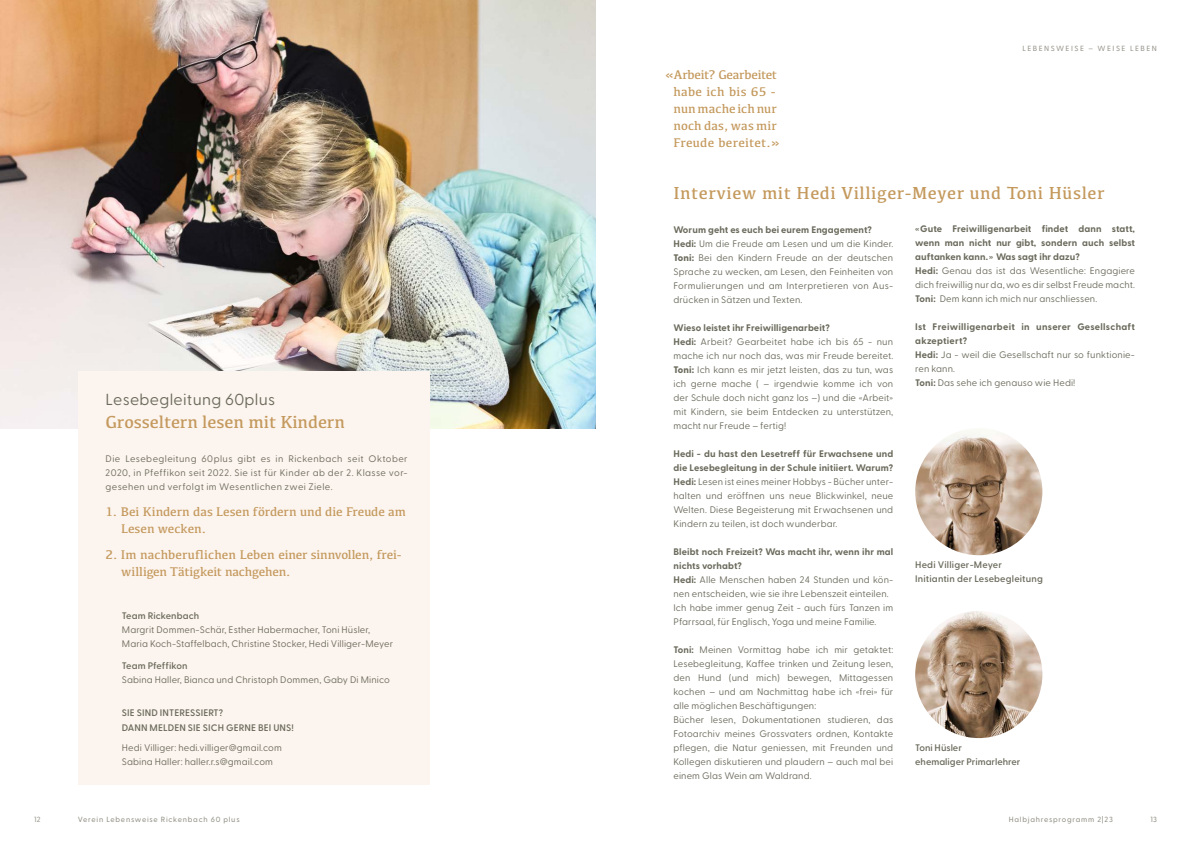
<style>
.page{position:relative;width:1191px;height:842px;background:#fff}
.page>*{position:absolute;margin:0;border:0;box-sizing:border-box;transform-origin:0 0}
.t1{font:18px "Kefa";letter-spacing:.03em;color:#c4995d}
.t2{font:18px "Kefa";letter-spacing:-.005em;color:#c4995d}
.t3{font:16px "Greycliff CF";letter-spacing:.02em;color:#6b6a5c}
.t4{font:13px/17px "Kefa";letter-spacing:-.005em;color:#c4995d}
.t5{font:13px "Kefa";letter-spacing:.02em;color:#c4995d}
.t6{font:9.5px/14px "Greycliff CF";letter-spacing:.01em;color:#6b6a5c}
.t7{font:700 9.5px/14px "Greycliff CF";letter-spacing:.01em;color:#6b6a5c}
.t8{font:600 9.5px/15px "Greycliff CF";letter-spacing:.01em;color:#6b6a5c}
.t9{font:700 9.5px "Greycliff CF";letter-spacing:.03em;color:#6b6a5c}
.t10{font:500 7.5px "Greycliff CF";letter-spacing:.1em;color:#949287}
.t11{font:500 7.5px "Greycliff CF";letter-spacing:.2em;color:#9a988f}
.s1{font-weight:700}
.s2{font-weight:800}
</style>
<div class="page">
<img style="left:0;top:0;width:595px;height:428px">
<img style="left:915px;top:428px;width:127px;height:127px;border-radius:64px">
<img style="left:915px;top:611px;width:127px;height:127px;border-radius:64px">
<div style="left:78px;top:371px;width:351px;height:414px;background:#fcf4ee"></div>
<p class="t4" style="left:665px;top:66px;width:113px">«Arbeit? Gearbeitet</p>
<p class="t5" style="left:673px;top:84px;width:104px">habe ich bis 65 -</p>
<p class="t4" style="left:673px;top:100px;width:105px">nun mache ich nur</p>
<p class="t4" style="left:673px;top:117px;width:105px">noch das, was mir</p>
<p class="t5" style="left:673px;top:135px;width:108px">Freude bereitet.»</p>
<p class="t11" style="left:1022px;top:43px;width:136px">LEBENSWEISE – WEISE LEBEN</p>
<p class="t3" style="left:106px;top:387px;width:171px">Lesebegleitung 60plus</p>
<p class="t2" style="left:106px;top:410px;width:241px">Grosseltern lesen mit Kindern</p>
<p class="t6" style="left:106px;top:450px;width:303px;text-align:justify">Die Lesebegleitung 60plus gibt es in Rickenbach seit Oktober 2020, in Pfeffikon seit 2022. Sie ist für Kinder ab der 2. Klasse vor&shy;gesehen und verfolgt im Wesentlichen zwei Ziele.</p>
<p class="t4" style="left:106px;top:502px;width:302px">1. Bei Kindern das Lesen fördern und die Freude am</p>
<p class="t4" style="left:121px;top:519px;width:87px">Lesen wecken.</p>
<p class="t4" style="left:121px;top:545px;width:282px;text-indent:-16px">2. Im nachberuflichen Leben einer sinnvollen, frei&shy;willigen Tätigkeit nachgehen.</p>
<p class="t8" style="left:122px;top:608px;width:79px">Team Rickenbach</p>
<p class="t6" style="left:122px;top:622px;width:250px">Margrit Dommen-Schär, Esther Habermacher, Toni Hüsler,</p>
<p class="t6" style="left:122px;top:636px;width:273px">Maria Koch-Staffelbach, Christine Stocker, Hedi Villiger-Meyer</p>
<p class="t8" style="left:122px;top:658px;width:67px">Team Pfeffikon</p>
<p class="t6" style="left:122px;top:672px;width:269px">Sabina Haller, Bianca und Christoph Dommen, Gaby Di Minico</p>
<p class="t8" style="left:122px;top:705px;width:173px">SIE SIND INTERESSIERT?<br>DANN MELDEN SIE SICH GERNE BEI UNS!</p>
<p class="t6" style="left:122px;top:740px;width:161px">Hedi Villiger: hedi.villiger@gmail.com</p>
<p class="t6" style="left:122px;top:754px;width:152px">Sabina Haller: haller.r.s@gmail.com</p>
<p class="t1" style="left:673px;top:182px;width:432px">Interview mit Hedi Villiger-Meyer und Toni Hüsler</p>
<p class="t7" style="left:673px;top:222px;width:200px">Worum geht es euch bei eurem Engagement?</p>
<p class="t6" style="left:673px;top:236px;width:221px"><span class="s1">Hedi:</span> Um die Freude am Lesen und um die Kinder.</p>
<p class="t6" style="left:673px;top:250px;width:221px"><span class="s2">Toni:</span> Bei den Kindern Freude an der deutschen<br>Sprache zu wecken, am Lesen, den Feinheiten von</p>
<p class="t6" style="left:673px;top:278px;width:221px">Formulierungen und am Interpretieren von Aus&shy;drücken in Sätzen und Texten.</p>
<p class="t7" style="left:673px;top:320px;width:158px">Wieso leistet ihr Freiwilligenarbeit?</p>
<p class="t6" style="left:673px;top:334px;width:221px"><span class="s1">Hedi:</span> Arbeit? Gearbeitet habe ich bis 65 - nun</p>
<p class="t6" style="left:673px;top:348px;width:221px">mache ich nur noch das, was mir Freude bereitet.</p>
<p class="t6" style="left:673px;top:362px;width:221px;text-align:justify"><span class="s2">Toni:</span> Ich kann es mir jetzt leisten, das zu tun, was ich gerne mache ( – irgendwie komme ich von der Schule doch nicht ganz los –) und die «Arbeit» mit Kindern, sie beim Entdecken zu unterstützen, macht nur Freude – fertig!</p>
<p class="t7" style="left:673px;top:446px;width:221px">Hedi - du hast den Lesetreff für Erwachsene und die Lesebegleitung in der Schule initiiert. Warum?</p>
<p class="t6" style="left:673px;top:474px;width:221px"><span class="s1">Hedi:</span> Lesen ist eines meiner Hobbys - Bücher unter&shy;halten und eröffnen uns neue Blickwinkel, neue</p>
<p class="t6" style="left:673px;top:502px;width:221px">Welten. Diese Begeisterung mit Erwachsenen und<br>Kindern zu teilen, ist doch wunderbar.</p>
<p class="t7" style="left:673px;top:544px;width:221px">Bleibt noch Freizeit? Was macht ihr, wenn ihr mal nichts vorhabt?</p>
<p class="t6" style="left:673px;top:572px;width:221px"><span class="s1">Hedi:</span> Alle Menschen haben 24 Stunden und kön&shy;nen entscheiden, wie sie ihre Lebenszeit einteilen.</p>
<p class="t6" style="left:673px;top:600px;width:221px">Ich habe immer genug Zeit - auch fürs Tanzen im<br>Pfarrsaal, für Englisch, Yoga und meine Familie.</p>
<p class="t6" style="left:673px;top:642px;width:221px"><span class="s1">Toni:</span> Meinen Vormittag habe ich mir getaktet:</p>
<p class="t6" style="left:673px;top:656px;width:221px;text-align:justify">Lesebegleitung, Kaffee trinken und Zeitung lesen, den Hund (und mich) bewegen, Mittagessen kochen – und am Nachmittag habe ich «frei» für alle möglichen Beschäftigungen:</p>
<p class="t6" style="left:673px;top:712px;width:221px">Bücher lesen, Dokumentationen studieren, das<br>Fotoarchiv meines Grossvaters ordnen, Kontakte</p>
<p class="t6" style="left:673px;top:740px;width:221px">pflegen, die Natur geniessen, mit Freunden und</p>
<p class="t6" style="left:673px;top:754px;width:221px">Kollegen diskutieren und plaudern – auch mal bei einem Glas Wein am Waldrand.</p>
<p class="t7" style="left:915px;top:222px;width:221px;text-align:justify">«Gute Freiwilligenarbeit findet dann statt, wenn man nicht nur gibt, sondern auch selbst auftanken kann.» Was sagt ihr dazu?</p>
<p class="t6" style="left:915px;top:263px;width:221px"><span class="s1">Hedi:</span> Genau das ist das Wesentliche: Engagiere dich freiwillig nur da, wo es dir selbst Freude macht.</p>
<p class="t6" style="left:915px;top:291px;width:183px"><span class="s1">Toni:</span> Dem kann ich mich nur anschliessen.</p>
<p class="t9" style="left:915px;top:320px;width:221px">Ist Freiwilligenarbeit in unserer Gesellschaft</p>
<p class="t9" style="left:915px;top:334px;width:54px">akzeptiert?</p>
<p class="t6" style="left:915px;top:347px;width:221px"><span class="s1">Hedi:</span> Ja - weil die Gesellschaft nur so funktionie&shy;ren kann.</p>
<p class="t6" style="left:915px;top:375px;width:162px"><span class="s1">Toni:</span> Das sehe ich genauso wie Hedi!</p>
<p class="t8" style="left:915px;top:557px;width:88px">Hedi Villiger-Meyer</p>
<p class="t8" style="left:915px;top:571px;width:129px">Initiantin der Lesebegleitung</p>
<p class="t8" style="left:915px;top:740px;width:48px">Toni Hüsler</p>
<p class="t8" style="left:915px;top:754px;width:107px">ehemaliger Primarlehrer</p>
<p class="t11" style="left:34px;top:814px;width:8px">12</p>
<p class="t10" style="left:78px;top:814px;width:163px">Verein Lebensweise Rickenbach 60 plus</p>
<p class="t10" style="left:1008px;top:814px;width:106px">Halbjahresprogramm 2|23</p>
<p class="t10" style="left:1150px;top:814px;width:8px">13</p>
</div>
